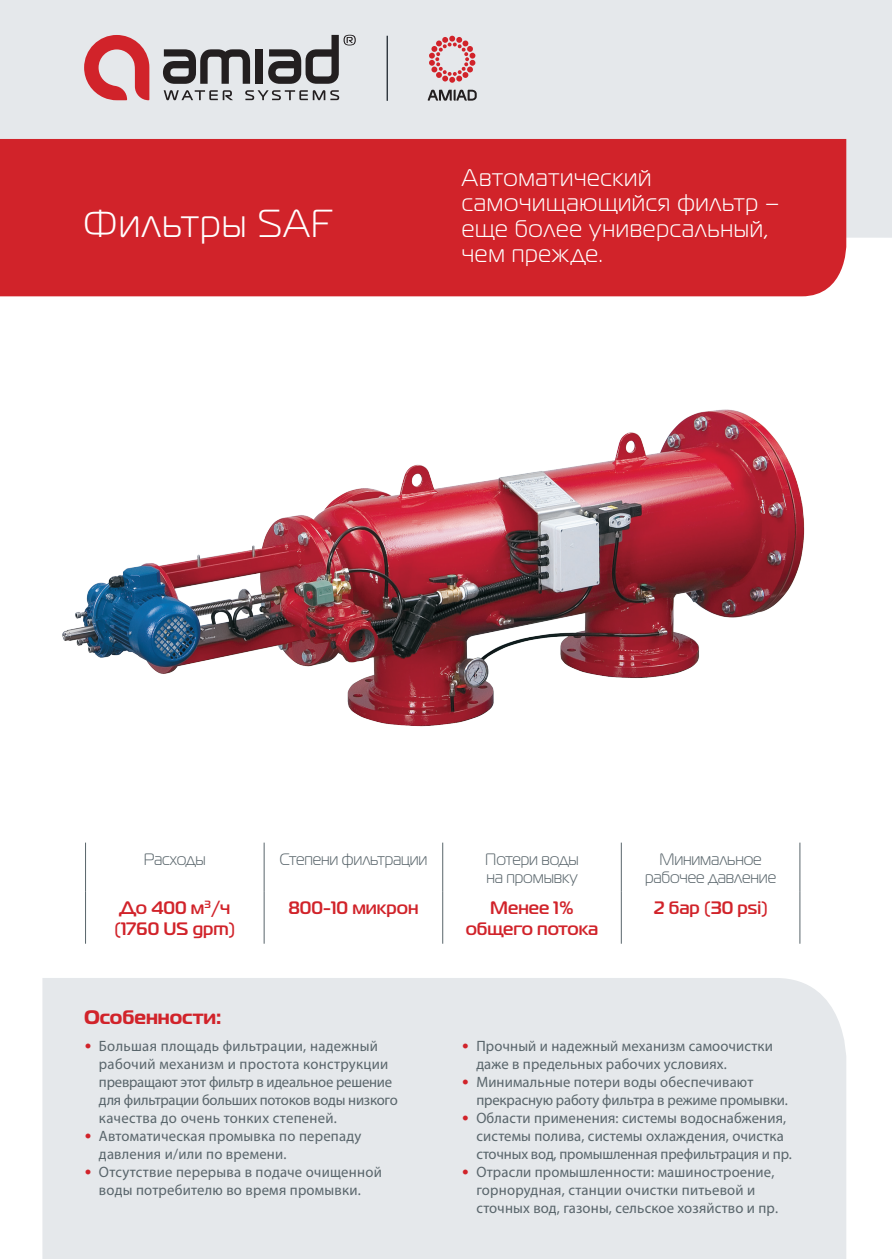
<style>
.page{position:relative;width:892px;height:1259px;background:#fff}
.page>*{position:absolute;margin:0;border:0;box-sizing:border-box;transform-origin:0 0}
.t1{font:300 39px "Magistral C";letter-spacing:.03em;color:#fff}
.t2{font:300 24px/25.5px "Magistral C";letter-spacing:.03em;color:#fff}
.t3{font:700 19.5px "Magistral C";color:#d1232a}
.t4{font:500 18px/21px "Magistral C";color:#d1232a}
.t5{font:300 16.5px/18px "Magistral C";letter-spacing:-.01em;color:#59656b}
.t6{font:15px/18px "Myriad Pro";letter-spacing:.01em;color:#59656b}
.t7{font:15px/18px "Myriad Pro";letter-spacing:-.01em;color:#59656b}
.s1{font-family:"DIN";color:#d1232a}
</style>
<div class="page">
<div style="left:0;top:0;width:892px;height:238px;background:#e5e8eb"></div>
<div style="left:42px;top:978px;width:804px;height:281px;background:#e5e8eb"></div>
<div style="left:0;top:139px;width:846px;height:157px;background:#d1232a"></div>
<img style="left:62px;top:409px;width:743px;height:318px">
<hr style="left:387px;top:36px;width:1px;height:65px;background:#313940">
<svg style="left:84px;top:35px;width:65px;height:65px"></svg>
<svg style="left:163px;top:49px;width:87px;height:35px"></svg>
<div style="left:256px;top:49px;width:7px;height:35px;background:#231f20"></div>
<svg style="left:268px;top:35px;width:88px;height:49px"></svg>
<svg style="left:164px;top:90px;width:69px;height:10px"></svg>
<svg style="left:245px;top:90px;width:94px;height:10px"></svg>
<svg style="left:428px;top:90px;width:49px;height:11px"></svg>
<svg style="left:429px;top:36px;width:47px;height:47px"></svg>
<hr style="left:85px;top:842px;width:1px;height:49px;background:#59656b">
<hr style="left:264px;top:842px;width:1px;height:49px;background:#59656b">
<hr style="left:442px;top:842px;width:1px;height:49px;background:#59656b">
<hr style="left:621px;top:842px;width:1px;height:49px;background:#59656b">
<hr style="left:799px;top:842px;width:1px;height:49px;background:#59656b">
<hr style="left:85px;top:891px;width:1px;height:52px;background:#59656b">
<hr style="left:264px;top:891px;width:1px;height:52px;background:#59656b">
<hr style="left:442px;top:891px;width:1px;height:52px;background:#59656b">
<hr style="left:621px;top:891px;width:1px;height:52px;background:#59656b">
<hr style="left:799px;top:891px;width:1px;height:52px;background:#59656b">
<h1 class="t1" style="left:83px;top:202px;width:251px">Фильтры SAF</h1>
<h2 class="t2" style="left:462px;top:165px;width:319px">Автоматический самочищающийся фильтр – еще более универсальный, чем прежде.</h2>
<p class="t5" style="left:144px;top:850px;width:64px">Расходы</p>
<p class="t5" style="left:279px;top:850px;width:149px">Степени фильтрации</p>
<p class="t5" style="left:485px;top:850px;width:95px">Потери воды на промывку</p>
<p class="t5" style="left:645px;top:850px;width:133px;text-align:center">Минимальное рабочее давление</p>
<p class="t4" style="left:114px;top:897px;width:122px">До 400 м<sup>3</sup>/ч (1760 US gpm)</p>
<p class="t4" style="left:288px;top:897px;width:132px">800-10 микрон</p>
<p class="t4" style="left:466px;top:897px;width:134px;text-align:center">Менее 1% общего потока</p>
<p class="t4" style="left:653px;top:897px;width:116px">2 бар (30 psi)</p>
<h3 class="t3" style="left:84px;top:1004px;width:139px">Особенности:</h3>
<p class="t6" style="left:99px;top:1036px;width:300px;text-indent:-15px"><span class="s1">•</span> Большая площадь фильтрации, надежный рабочий механизм и простота конструкции превращают этот фильтр в идеальное решение для фильтрации больших потоков воды низкого качества до очень тонких степеней.</p>
<p class="t6" style="left:99px;top:1126px;width:264px;text-indent:-15px"><span class="s1">•</span> Автоматическая промывка по перепаду давления и/или по времени.</p>
<p class="t6" style="left:84px;top:1162px;width:299px;text-align:center"><span class="s1">•</span> Отсутствие перерыва в подаче очищенной воды потребителю во время промывки.</p>
<p class="t6" style="left:476px;top:1036px;width:298px;text-indent:-15px"><span class="s1">•</span> Прочный и надежный механизм самоочистки даже в предельных рабочих условиях.</p>
<p class="t7" style="left:476px;top:1072px;width:313px;text-indent:-15px"><span class="s1">•</span> Минимальные потери воды обеспечивают прекрасную работу фильтра в режиме промывки.</p>
<p class="t6" style="left:476px;top:1108px;width:317px;text-indent:-15px"><span class="s1">•</span> Области применения: системы водоснабжения, системы полива, системы охлаждения, очистка сточных вод, промышленная префильтрация и пр.</p>
<p class="t6" style="left:476px;top:1162px;width:303px;text-indent:-15px"><span class="s1">•</span> Отрасли промышленности: машиностроение, горнорудная, станции очистки питьевой и сточных вод, газоны, сельское хозяйство и пр.</p>
</div>
